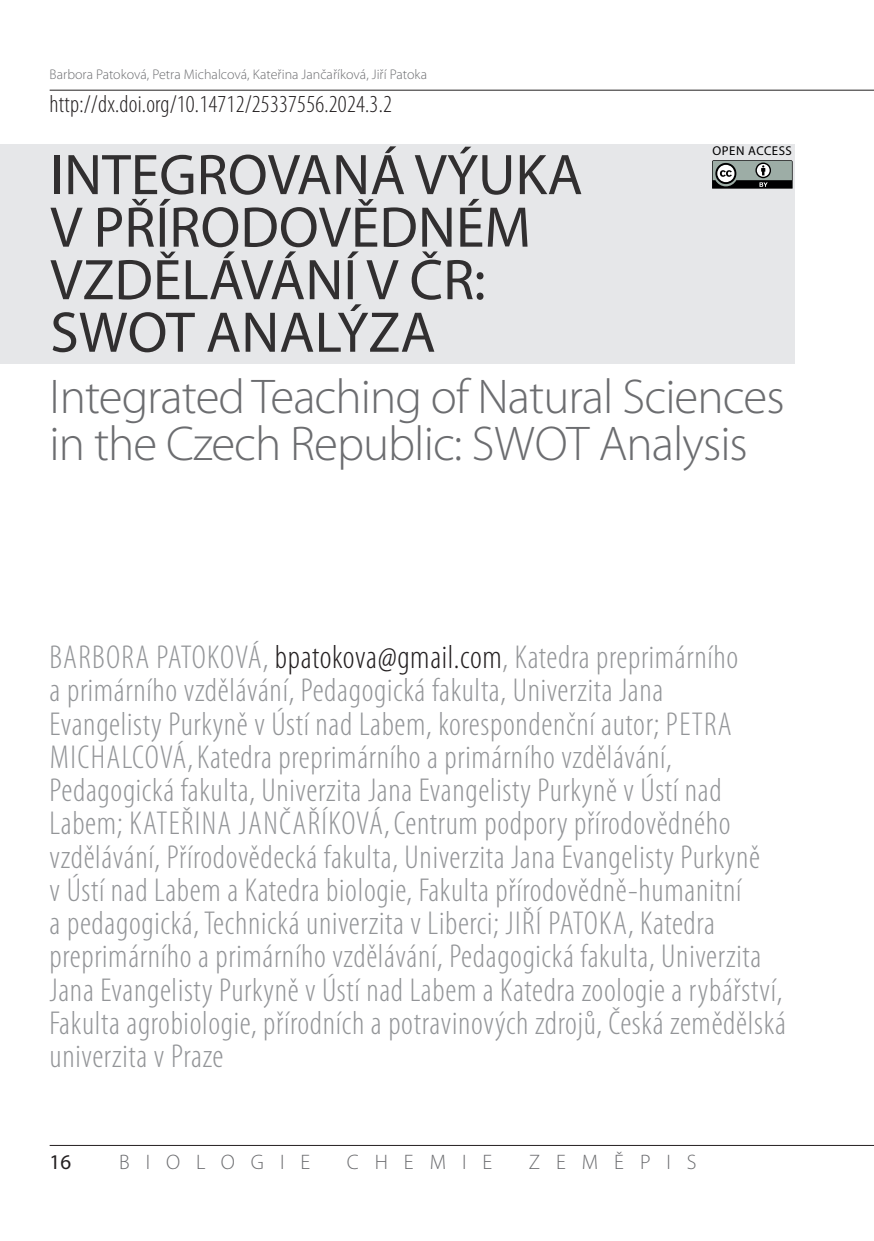
<style>
.page{position:relative;width:874px;height:1241px;background:#fff}
.page>*{position:absolute;margin:0;border:0;box-sizing:border-box;transform-origin:0 0}
.titul_příspěvku{font:57.75px/52.5px "Myriad Pro";color:#312f30}
.titul_příspěvku-2{font:300 49px/47.2px "Myriad Pro";letter-spacing:-.02em;color:#6c6d70}
.autoři{font:300 condensed 33.25px/33.2px "Myriad Pro";letter-spacing:.02em;color:#939598}
.levý_DOI{font:300 condensed 24.5px "Myriad Pro";letter-spacing:.01em;color:#231f20}
.t1{font:300 21px "Myriad Pro";letter-spacing:.76em;color:#6c6d70}
.t2{font:21px "Myriad Pro";color:#231f20}
.záhlaví_levá{font:300 14px "Myriad Pro";color:#6c6d70}
.t3{font:12.78px "Myriad Pro";letter-spacing:.04em;color:#000001}
.s1{color:#231f20}
</style>
<div class="page">
<div style="left:0;top:144px;width:794px;height:219px;background:#e6e7e9"></div>
<svg style="left:712px;top:160px;width:80px;height:29px;background:#6f7774"></svg>
<hr style="left:50px;top:1144px;width:823px;height:1px;background:#231f20">
<hr style="left:50px;top:90px;width:823px;height:1px;background:#231f20">
<p class="záhlaví_levá" style="left:50px;top:66px;width:379px">Barbora Patoková, Petra Michalcová, Kateřina Jančaříková, Jiří Patoka</p>
<p class="levý_DOI" style="left:50px;top:89px;width:343px">http://dx.doi.org/10.14712/25337556.2024.3.2</p>
<p class="titul_příspěvku" style="left:50px;top:147px;width:533px">INTEGROVANÁ VÝUKA<br>V PŘÍRODOVĚDNÉM<br>VZDĚLÁVÁNÍ V ČR:<br>SWOT ANALÝZA</p>
<p class="titul_příspěvku-2" style="left:50px;top:372px;width:736px">Integrated Teaching of Natural Sciences in the Czech Republic: SWOT Analysis</p>
<p class="t3" style="left:712px;top:143px;width:81px">OPEN ACCESS</p>
<p class="autoři" style="left:50px;top:640px;width:737px">BARBORA PATOKOVÁ, <span class="s1">bpatokova@gmail.com</span>, Katedra preprimárního<br>a primárního vzdělávání, Pedagogická fakulta, Univerzita Jana<br>Evangelisty Purkyně v Ústí nad Labem, korespondenční autor; PETRA MICHALCOVÁ,Katedra preprimárního a primárního vzdělávání, Pedagogická fakulta, Univerzita Jana Evangelisty Purkyně v Ústí nad Labem; KATEŘINA JANČAŘÍKOVÁ,Centrum podpory přírodovědného vzdělávání, Přírodovědecká fakulta, Univerzita Jana Evangelisty Purkyně<br>v Ústí nad Labem a Katedra biologie, Fakulta přírodovědně-humanitní<br>a pedagogická, Technická univerzita v Liberci; JIŘÍ PATOKA, Katedra preprimárního a primárního vzdělávání, Pedagogická fakulta, Univerzita Jana Evangelisty Purkyně v Ústí nad Labem a Katedra zoologie a rybářství, Fakulta agrobiologie, přírodních a potravinových zdrojů, Česká zemědělská univerzita v Praze</p>
<p class="t2" style="left:50px;top:1148px;width:23px">16</p>
<p class="t1" style="left:119px;top:1149px;width:192px">BIOLOGIE</p>
<p class="t1" style="left:346px;top:1149px;width:147px">CHEMIE</p>
<p class="t1" style="left:528px;top:1149px;width:169px">ZEMĚPIS</p>
</div>
